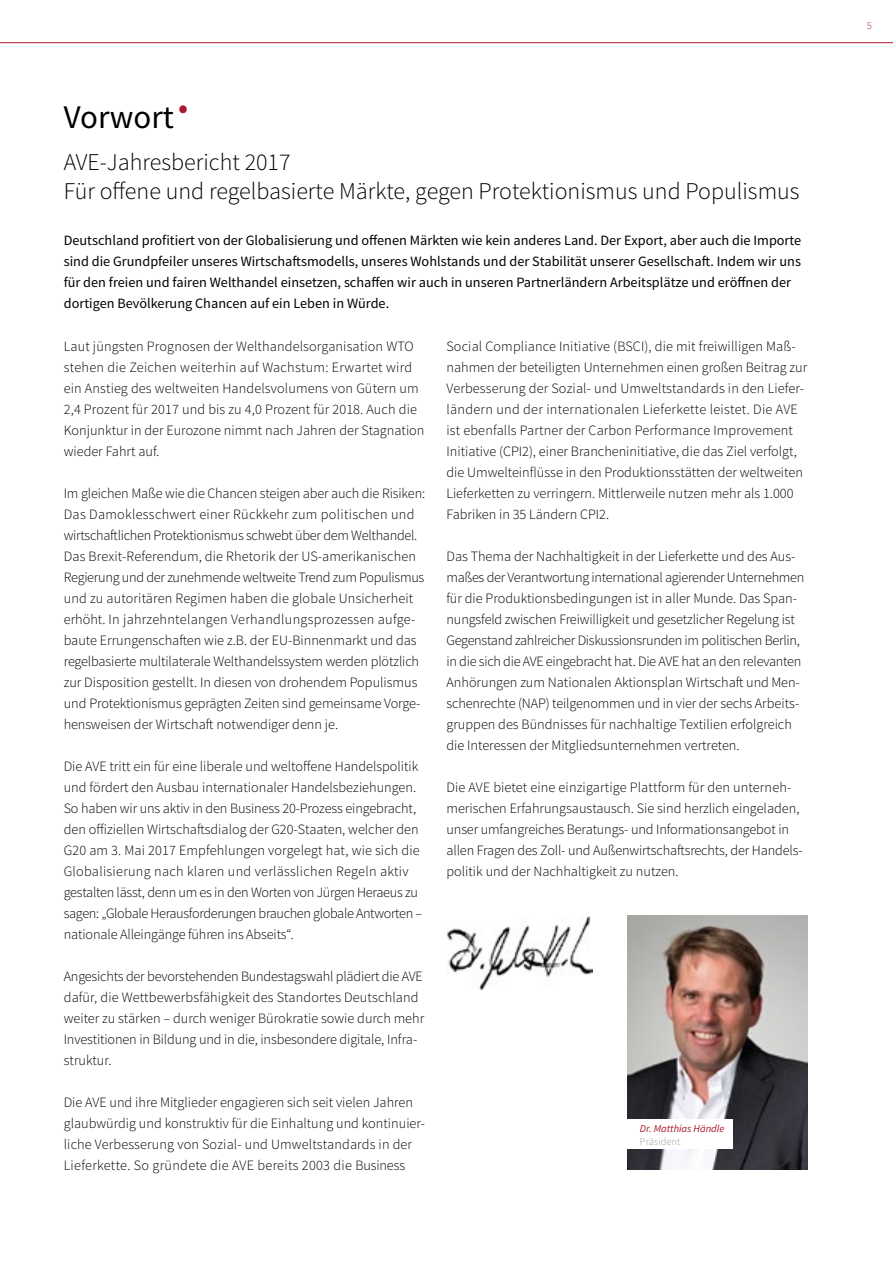
<style>
.page{position:relative;width:893px;height:1263px;background:#fff}
.page>*{position:absolute;margin:0;border:0;box-sizing:border-box;transform-origin:0 0}
.t1{font:33px "Source Sans Pro";color:#000}
.t2{font:300 24px/28.8px "Source Sans Pro";color:#000}
.t3{font:300 14.25px/21px "Source Sans Pro";color:#000}
.t4{font:14.25px/21px "Source Sans Pro";color:#000}
.t5{font:italic 10.5px "Source Sans Pro";color:#ac182d}
.t6{font:300 10.5px "Source Sans Pro";color:#9d9d9c}
.t7{font:300 10.5px "Source Sans Pro";color:#ac182d}
</style>
<div class="page">
<img style="left:447px;top:916px;width:145px;height:74px">
<img style="left:627px;top:915px;width:181px;height:254px">
<div style="left:627px;top:1119px;width:106px;height:30px;background:#fff"></div>
<hr style="left:0;top:42px;width:893px;height:1px;background:#ac182d">
<h1 class="t1" style="left:64px;top:97px;width:126px">Vorwort<sup>•</sup></h1>
<h2 class="t2" style="left:64px;top:148px;width:737px">AVE-Jahresbericht 2017<br>Für offene und regelbasierte Märkte, gegen Protektionismus und Populismus</h2>
<p class="t4" style="left:64px;top:230px;width:739px">Deutschland profitiert von der Globalisierung und offenen Märkten wie kein anderes Land. Der Export, aber auch die Importe sind die Grundpfeiler unseres Wirtschaftsmodells, unseres Wohlstands und der Stabilität unserer Gesellschaft. Indem wir uns für den freien und fairen Welthandel einsetzen, schaffen wir auch in unseren Partnerländern Arbeitsplätze und eröffnen der dortigen Bevölkerung Chancen auf ein Leben in Würde.</p>
<p class="t3" style="left:446px;top:336px;width:362px">Social Compliance Initiative (BSCI), die mit freiwilligen Maß&shy;nahmen der beteiligten Unternehmen einen großen Beitrag zur Verbesserung der Sozial- und Umweltstandards in den Liefer&shy;ländern und der internationalen Lieferkette leistet. Die AVE ist ebenfalls Partner der Carbon Performance Improvement Initiative (CPI2), einer Brancheninitiative, die das Ziel verfolgt, die Umwelteinflüsse in den Produktionsstätten der weltweiten Lieferketten zu verringern. Mittlerweile nutzen mehr als 1.000<br>Fabriken in 35 Ländern CPI2.</p>
<p class="t3" style="left:446px;top:546px;width:359px">Das Thema der Nachhaltigkeit in der Lieferkette und des Aus&shy;maßes der Verantwortung international agierender Unternehmen für die Produktionsbedingungen ist in aller Munde. Das Span&shy;nungsfeld zwischen Freiwilligkeit und gesetzlicher Regelung ist Gegenstand zahlreicher Diskussionsrunden im politischen Berlin, in die sich die AVE eingebracht hat. Die AVE hat an den relevanten Anhörungen zum Nationalen Aktionsplan Wirtschaft und Men&shy;schenrechte (NAP) teilgenommen und in vier der sechs Arbeits&shy;gruppen des Bündnisses für nachhaltige Textilien erfolgreich die Interessen der Mitgliedsunternehmen vertreten.</p>
<p class="t3" style="left:446px;top:777px;width:358px">Die AVE bietet eine einzigartige Plattform für den unterneh&shy;merischen Erfahrungsaustausch. Sie sind herzlich eingeladen, unser umfangreiches Beratungs- und Informationsangebot in allen Fragen des Zoll- und Außenwirtschaftsrechts, der Handels&shy;politik und der Nachhaltigkeit zu nutzen.</p>
<p class="t3" style="left:64px;top:336px;width:362px">Laut jüngsten Prognosen der Welthandelsorganisation WTO stehen die Zeichen weiterhin auf Wachstum: Erwartet wird ein Anstieg des weltweiten Handelsvolumens von Gütern um 2,4 Prozent für 2017 und bis zu 4,0 Prozent für 2018. Auch die Konjunktur in der Eurozone nimmt nach Jahren der Stagnation wieder Fahrt auf.</p>
<p class="t3" style="left:64px;top:483px;width:363px">Im gleichen Maße wie die Chancen steigen aber auch die Risiken:<br>Das Damoklesschwert einer Rückkehr zum politischen und wirtschaftlichen Protektionismus schwebt über dem Welthandel.<br>Das Brexit-Referendum, die Rhetorik der US-amerikanischen Regierung und der zunehmende weltweite Trend zum Populismus und zu autoritären Regimen haben die globale Unsicherheit erhöht. In jahrzehntelangen Verhandlungsprozessen aufge&shy;baute Errungenschaften wie z.B. der EU-Binnenmarkt und das regelbasierte multilaterale Welthandelssystem werden plötzlich zur Disposition gestellt. In diesen von drohendem Populismus und Protektionismus geprägten Zeiten sind gemeinsame Vorge&shy;hensweisen der Wirtschaft notwendiger denn je.</p>
<p class="t3" style="left:64px;top:756px;width:360px">Die AVE tritt ein für eine liberale und weltoffene Handelspolitik und fördert den Ausbau internationaler Handelsbeziehungen.<br>So haben wir uns aktiv in den Business 20-Prozess eingebracht, den offiziellen Wirtschaftsdialog der G20-Staaten, welcher den G20 am 3. Mai 2017 Empfehlungen vorgelegt hat, wie sich die Globalisierung nach klaren und verlässlichen Regeln aktiv gestalten lässt, denn um es in den Worten von Jürgen Heraeus zu sagen: „Globale Herausforderungen brauchen globale Antworten – nationale Alleingänge führen ins Abseits“.</p>
<p class="t3" style="left:64px;top:966px;width:362px">Angesichts der bevorstehenden Bundestagswahl plädiert die AVE dafür, die Wettbewerbsfähigkeit des Standortes Deutschland weiter zu stärken – durch weniger Bürokratie sowie durch mehr Investitionen in Bildung und in die, insbesondere digitale, Infra&shy;struktur.</p>
<p class="t3" style="left:64px;top:1092px;width:363px">Die AVE und ihre Mitglieder engagieren sich seit vielen Jahren glaubwürdig und konstruktiv für die Einhaltung und kontinuier&shy;liche Verbesserung von Sozial- und Umweltstandards in der Lieferkette. So gründete die AVE bereits 2003 die Business</p>
<p class="t5" style="left:640px;top:1122px;width:86px">Dr. Matthias Händle</p>
<p class="t6" style="left:640px;top:1135px;width:42px">Präsident</p>
<p class="t7" style="left:867px;top:19px;width:7px">5</p>
</div>
